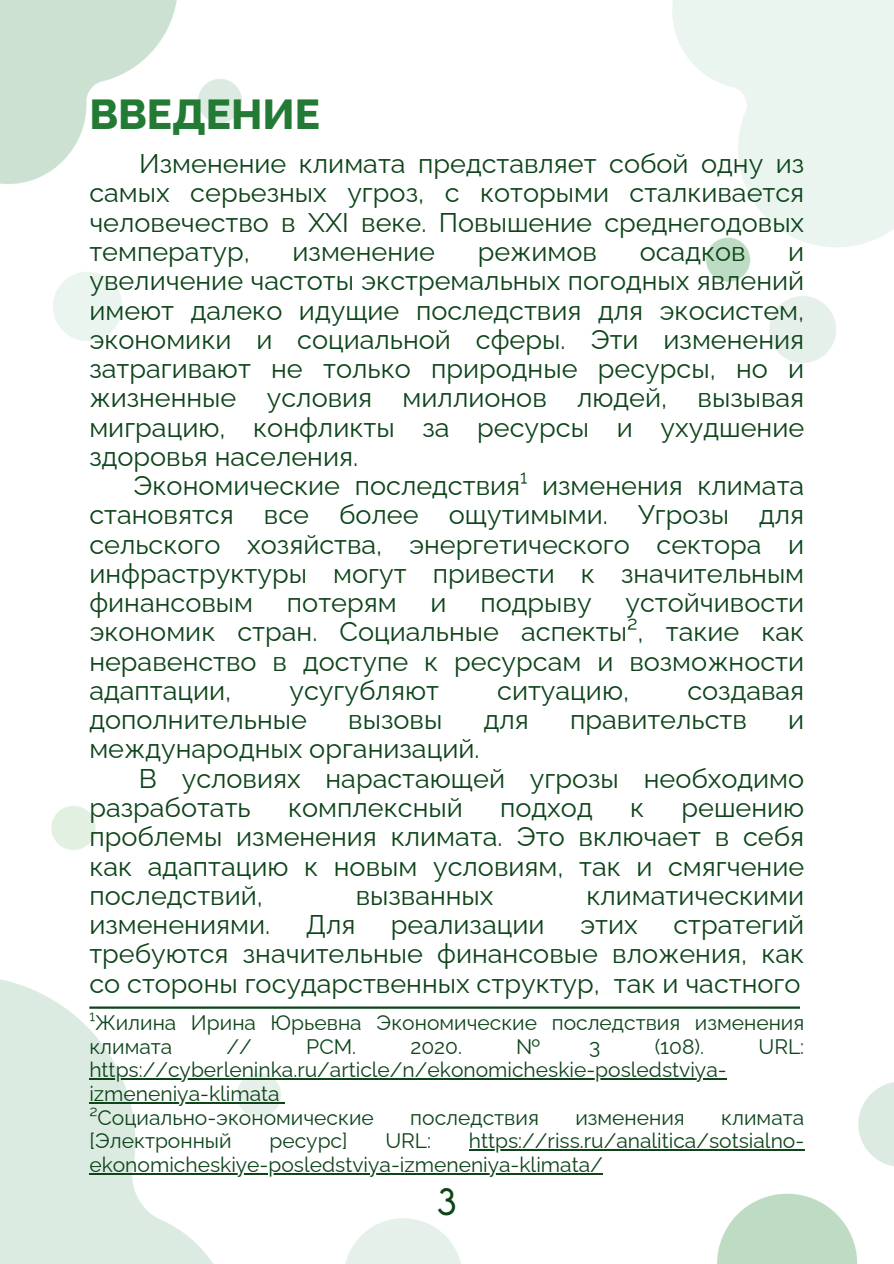
<style>
.page{position:relative;width:894px;height:1264px;background:#fff}
.page>*{position:absolute;margin:0;border:0;box-sizing:border-box;transform-origin:0 0}
.t1{font:800 42px "Raleway";color:#227a35}
.t2{font:36px "Coco Gothic";color:#0d4419}
.t3{font:27px/29.2px "Raleway";color:#0d4419;text-align:justify}
.t4{font:21px/23.7px "Raleway";color:#0d4419}
</style>
<div class="page">
<img style="left:0;top:0;width:893px;height:1263px">
<hr style="left:89px;top:1006px;width:710px;height:2px;background:#0d4419">
<hr style="left:89px;top:1078px;width:637px;height:1px;background:#0d4419">
<hr style="left:89px;top:1102px;width:190px;height:1px;background:#0d4419">
<hr style="left:468px;top:1149px;width:336px;height:1px;background:#0d4419">
<hr style="left:89px;top:1172px;width:513px;height:2px;background:#0d4419">
<p class="t1" style="left:89px;top:89px;width:232px">ВВЕДЕНИЕ</p>
<h1 class="t3" style="left:89px;top:149px;width:716px;text-indent:50px">Изменение климата представляет собой одну из самых серьезных угроз, с которыми сталкивается человечество в XXI веке. Повышение среднегодовых температур,</h1>
<h1 class="t3" style="left:292px;top:237px;width:144px">изменение</h1>
<h1 class="t3" style="left:477px;top:237px;width:121px">режимов</h1>
<h1 class="t3" style="left:639px;top:237px;width:107px">осадков</h1>
<h1 class="t3" style="left:788px;top:237px;width:18px">и</h1>
<h1 class="t3" style="left:89px;top:266px;width:716px">увеличение частоты экстремальных погодных явлений</h1>
<h1 class="t3" style="left:89px;top:295px;width:716px">имеют далеко идущие последствия для экосистем,</h1>
<h1 class="t3" style="left:89px;top:324px;width:716px">экономики и социальной сферы. Эти изменения</h1>
<h1 class="t3" style="left:89px;top:354px;width:716px">затрагивают не только природные ресурсы, но и</h1>
<h1 class="t3" style="left:89px;top:383px;width:716px">жизненные условия миллионов людей, вызывая</h1>
<h1 class="t3" style="left:89px;top:412px;width:716px">миграцию, конфликты за ресурсы и ухудшение</h1>
<h1 class="t3" style="left:89px;top:441px;width:270px">здоровья населения.</h1>
<h1 class="t3" style="left:133px;top:471px;width:672px">Экономические последствия¹ изменения климата</h1>
<h1 class="t3" style="left:89px;top:500px;width:716px">становятся все более ощутимыми. Угрозы для</h1>
<h1 class="t3" style="left:89px;top:529px;width:716px">сельского хозяйства, энергетического сектора и</h1>
<h1 class="t3" style="left:89px;top:558px;width:716px">инфраструктуры могут привести к значительным</h1>
<h1 class="t3" style="left:89px;top:588px;width:165px">финансовым</h1>
<h1 class="t3" style="left:287px;top:588px;width:111px">потерям</h1>
<h1 class="t3" style="left:430px;top:588px;width:18px">и</h1>
<h1 class="t3" style="left:480px;top:588px;width:113px">подрыву</h1>
<h1 class="t3" style="left:89px;top:588px;width:716px;text-indent:536px">устойчивости экономик стран. Социальные аспекты², такие как неравенство в доступе к ресурсам и возможности адаптации,</h1>
<h1 class="t3" style="left:289px;top:675px;width:151px">усугубляют</h1>
<h1 class="t3" style="left:497px;top:675px;width:133px">ситуацию,</h1>
<h1 class="t3" style="left:687px;top:675px;width:118px">создавая</h1>
<h1 class="t3" style="left:89px;top:705px;width:219px">дополнительные</h1>
<h1 class="t3" style="left:348px;top:705px;width:95px">вызовы</h1>
<h1 class="t3" style="left:483px;top:705px;width:47px">для</h1>
<h1 class="t3" style="left:570px;top:705px;width:178px">правительств</h1>
<h1 class="t3" style="left:788px;top:705px;width:18px">и</h1>
<h1 class="t3" style="left:89px;top:734px;width:391px">международных организаций.</h1>
<h1 class="t3" style="left:139px;top:763px;width:666px">В условиях нарастающей угрозы необходимо</h1>
<h1 class="t3" style="left:89px;top:792px;width:163px">разработать</h1>
<h1 class="t3" style="left:288px;top:792px;width:176px">комплексный</h1>
<h1 class="t3" style="left:500px;top:792px;width:94px">подход</h1>
<h1 class="t3" style="left:630px;top:792px;width:16px">к</h1>
<h1 class="t3" style="left:89px;top:792px;width:716px;text-indent:592px">решению проблемы изменения климата. Это включает в себя как адаптацию к новым условиям, так и смягчение последствий,</h1>
<h1 class="t3" style="left:355px;top:880px;width:139px">вызванных</h1>
<h1 class="t3" style="left:586px;top:880px;width:219px">климатическими</h1>
<h1 class="t3" style="left:89px;top:909px;width:182px">изменениями.</h1>
<h1 class="t3" style="left:306px;top:909px;width:51px">Для</h1>
<h1 class="t3" style="left:391px;top:909px;width:155px">реализации</h1>
<h1 class="t3" style="left:580px;top:909px;width:59px">этих</h1>
<h1 class="t3" style="left:89px;top:909px;width:716px;text-indent:583px">стратегий требуются значительные финансовые вложения, как со стороны государственных структур, так и частного</h1>
<p class="t4" style="left:89px;top:1010px;width:716px">¹Жилина Ирина Юрьевна Экономические последствия изменения климата</p>
<p class="t4" style="left:226px;top:1034px;width:27px">//</p>
<p class="t4" style="left:306px;top:1034px;width:51px">РСМ.</p>
<p class="t4" style="left:410px;top:1034px;width:53px">2020.</p>
<p class="t4" style="left:516px;top:1034px;width:25px">№</p>
<p class="t4" style="left:589px;top:1034px;width:13px">3</p>
<p class="t4" style="left:654px;top:1034px;width:51px">(108).</p>
<p class="t4" style="left:758px;top:1034px;width:47px">URL:</p>
<p class="t4" style="left:89px;top:1058px;width:638px">https://cyberleninka.ru/article/n/ekonomicheskie-posledstviya&shy;izmeneniya-klimata<br>²Социально-экономические</p>
<p class="t4" style="left:410px;top:1105px;width:130px">последствия</p>
<p class="t4" style="left:575px;top:1105px;width:111px">изменения</p>
<p class="t4" style="left:721px;top:1105px;width:84px">климата</p>
<p class="t4" style="left:89px;top:1128px;width:144px">[Электронный</p>
<p class="t4" style="left:269px;top:1128px;width:80px">ресурс]</p>
<p class="t4" style="left:385px;top:1128px;width:47px">URL:</p>
<p class="t4" style="left:89px;top:1128px;width:716px;text-indent:379px">https://riss.ru/analitica/sotsialno&shy;ekonomicheskiye-posledstviya-izmeneniya-klimata/</p>
<h2 class="t2" style="left:437px;top:1188px;width:21px">3</h2>
</div>
